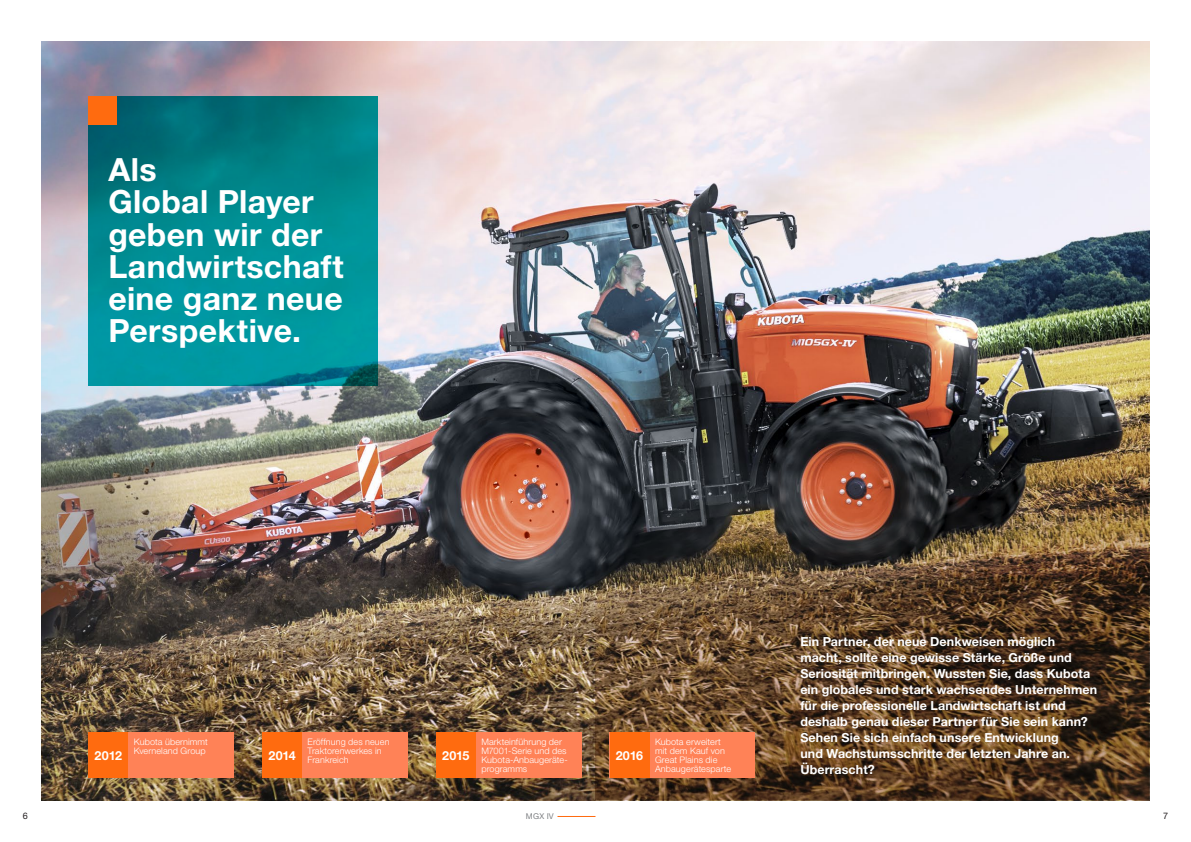
<style>
.page{position:relative;width:1191px;height:842px;background:#fff}
.page>*{position:absolute;margin:0;border:0;box-sizing:border-box;transform-origin:0 0}
.t1{font:700 32px/32px "Helvetica Neue LT Std";letter-spacing:.01em;color:#fff}
.t2{font:700 12.5px/16px "Helvetica Neue LT Std";letter-spacing:.005em;color:#fff}
.t3{font:300 9px/9px "Helvetica Neue LT Std";letter-spacing:.01em;color:#fff}
.t4{font:9px "Helvetica Neue LT Std";color:#231f20}
.t5{font:8px "Helvetica Neue LT Std";color:#808285}
</style>
<div class="page">
<hr style="left:557px;top:816px;width:38px;height:1px;background:#ff6b0f">
<img style="left:42px;top:42px;width:1107px;height:758px">
<img style="left:595px;top:417px;width:554px;height:383px">
<div style="left:262px;top:732px;width:145px;height:46px;background:#ff8257"></div>
<div style="left:262px;top:732px;width:40px;height:46px;background:#ff6b0f"></div>
<div style="left:609px;top:732px;width:146px;height:46px;background:#ff8257"></div>
<div style="left:609px;top:732px;width:40px;height:46px;background:#ff6b0f"></div>
<div style="left:436px;top:732px;width:145px;height:46px;background:#ff8257"></div>
<div style="left:436px;top:732px;width:40px;height:46px;background:#ff6b0f"></div>
<div style="left:88px;top:732px;width:146px;height:46px;background:#ff8257"></div>
<div style="left:88px;top:732px;width:40px;height:46px;background:#ff6b0f"></div>
<svg style="left:88px;top:96px;width:290px;height:289px;background:#00888f"></svg>
<div style="left:88px;top:96px;width:29px;height:29px;background:#ff6b0f"></div>
<h1 class="t1" style="left:108px;top:153px;width:237px">Als<br>Global Player geben wir der<br>Landwirtschaft eine ganz neue<br>Perspektive.</h1>
<p class="t2" style="left:95px;top:747px;width:29px">2012</p>
<p class="t3" style="left:134px;top:737px;width:76px">Kubota übernimmt<br>Kverneland Group</p>
<p class="t3" style="left:308px;top:737px;width:83px">Eröffnung des neuen</p>
<p class="t3" style="left:308px;top:746px;width:76px">Traktorenwerkes in</p>
<p class="t3" style="left:268px;top:755px;width:82px"><sup>2014</sup> Frankreich</p>
<p class="t2" style="left:442px;top:747px;width:29px">2015</p>
<p class="t3" style="left:481px;top:737px;width:87px">Markteinführung der<br>M7001-Serie und des<br>Kubota-Anbaugeräte&shy;programms</p>
<p class="t2" style="left:616px;top:747px;width:29px">2016</p>
<p class="t3" style="left:655px;top:737px;width:78px">Kubota erweitert mit dem Kauf von<br>Great Plains die<br>Anbaugerätesparte</p>
<p class="t2" style="left:800px;top:633px;width:298px">Ein Partner, der neue Denkweisen möglich macht, sollte eine gewisse Stärke, Größe und Seriosität mitbringen. Wussten Sie, dass Kubota ein globales und stark wachsendes Unternehmen für die professionelle Landwirtschaft ist und deshalb genau dieser Partner für Sie sein kann?<br>Sehen Sie sich einfach unsere Entwicklung<br>und Wachstumsschritte der letzten Jahre an.<br>Überrascht?</p>
<p class="t4" style="left:23px;top:811px;width:7px">6</p>
<p class="t5" style="left:526px;top:812px;width:29px">MGX IV</p>
<p class="t4" style="left:1163px;top:811px;width:7px">7</p>
</div>
